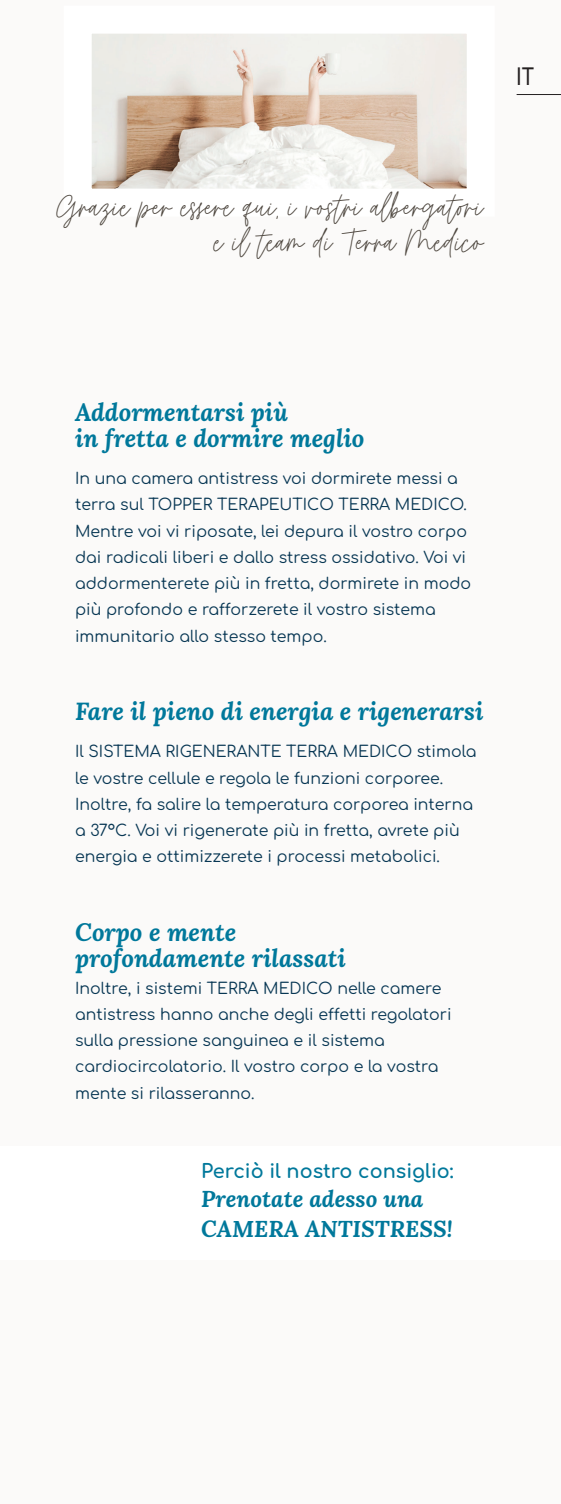
<style>
.page{position:relative;width:561px;height:1504px;background:#fff}
.page>*{position:absolute;margin:0;border:0;box-sizing:border-box;transform-origin:0 0}
.t1{font:36.4px/35px "Moon Time";color:#4e473f;text-align:right}
.t2{font:italic 700 24.5px/26.2px "Lora";color:#00789b}
.t3{font:24.5px "Arial Narrow";color:#231f20}
.t4{font:italic 700 22.75px/29.8px "Lora";color:#00789b}
.t5{font:700 19.25px "Comfortaa";color:#00789b}
.t6{font:15.75px/26.2px "Comfortaa";color:#083754}
</style>
<div class="page">
<div style="left:0;top:0;width:561px;height:1503px;background:#fbfaf9"></div>
<div style="left:0;top:1146px;width:561px;height:113px;background:#fff"></div>
<img style="left:93px;top:35px;width:372px;height:153px">
<hr style="left:516px;top:94px;width:45px;height:1px;background:#231f20">
<h2 class="t3" style="left:516px;top:59px;width:19px">IT</h2>
<h1 class="t1" style="left:56px;top:191px;width:428px">Grazie per essere qui, i vostri albergatori e il team di Terra Medico</h1>
<h2 class="t2" style="left:75px;top:398px;width:291px">Addormentarsi più<br>in fretta e dormire meglio</h2>
<p class="t6" style="left:75px;top:463px;width:397px">In una camera antistress voi dormirete messi a terra sul TOPPER TERAPEUTICO TERRA MEDICO.<br>Mentre voi vi riposate, lei depura il vostro corpo dai radicali liberi e dallo stress ossidativo. Voi vi addormenterete più in fretta, dormirete in modo più profondo e rafforzerete il vostro sistema immunitario allo stesso tempo.</p>
<h2 class="t2" style="left:75px;top:697px;width:410px">Fare il pieno di energia e rigenerarsi</h2>
<p class="t6" style="left:75px;top:736px;width:403px">Il SISTEMA RIGENERANTE TERRA MEDICO stimola le vostre cellule e regola le funzioni corporee.<br>Inoltre, fa salire la temperatura corporea interna a 37°C. Voi vi rigenerate più in fretta, avrete più energia e ottimizzerete i processi metabolici.</p>
<h2 class="t2" style="left:75px;top:918px;width:272px">Corpo e mente profondamente rilassati</h2>
<p class="t6" style="left:75px;top:972px;width:378px">Inoltre, i sistemi TERRA MEDICO nelle camere antistress hanno anche degli effetti regolatori sulla pressione sanguinea e il sistema cardiocircolatorio. Il vostro corpo e la vostra mente si rilasseranno.</p>
<p class="t5" style="left:201px;top:1152px;width:254px">Perciò il nostro consiglio:</p>
<h3 class="t4" style="left:201px;top:1183px;width:253px">Prenotate adesso una<br>CAMERA ANTISTRESS!</h3>
</div>
